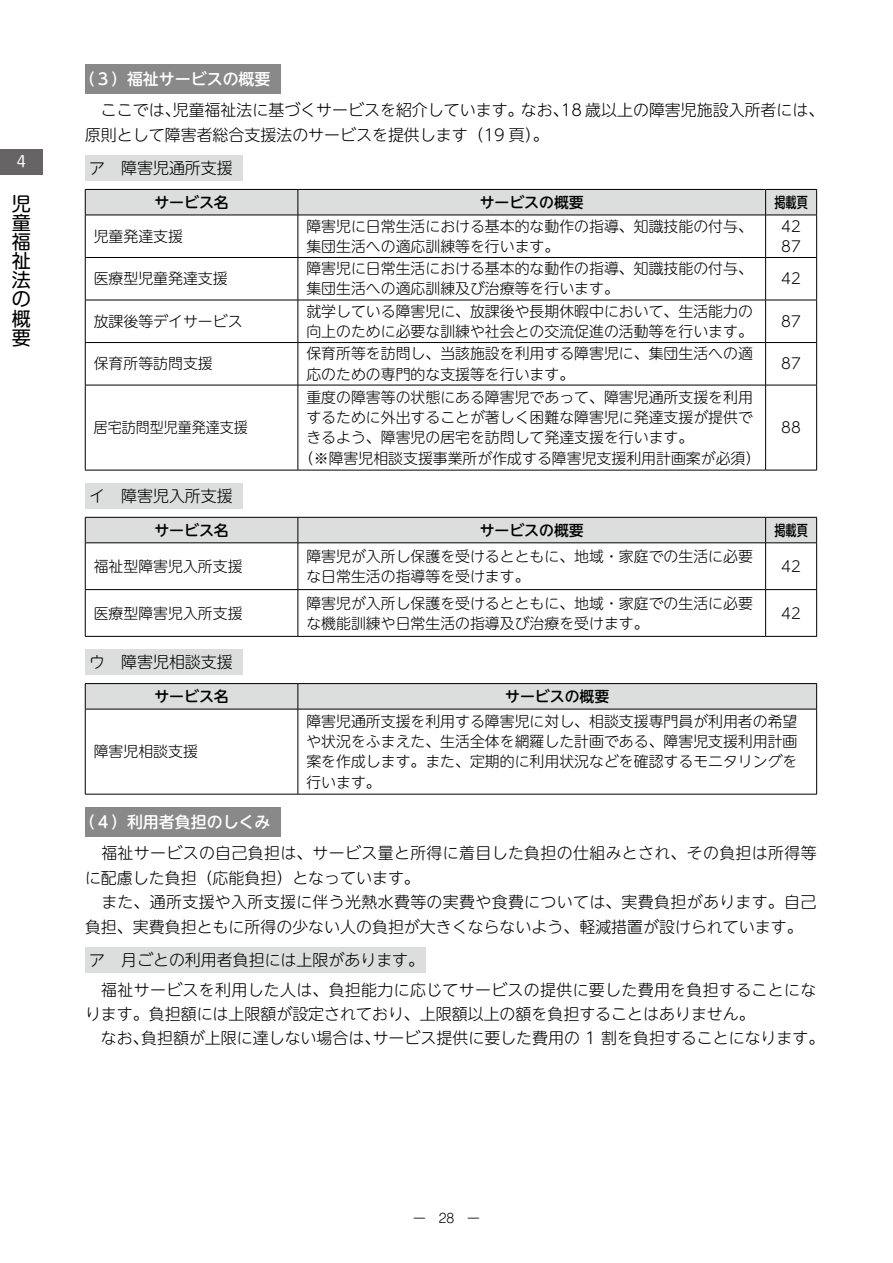
<style>
.page{position:relative;width:893px;height:1263px;background:#fff}
.page>*{position:absolute;margin:0;border:0;box-sizing:border-box;transform-origin:0 0}
.t1{font:19.2px/19.2px "Shin M Go Pro";color:#000;text-align:justify}
.t2{font:300 15.9px/24.5px "UD Shin M Go Pro";letter-spacing:.02em;color:#000}
.t3{font:300 15.9px/24.5px "UD Shin M Go Pro";color:#000}
.t4{font:500 15.9px "UD Shin M Go Pro";color:#fff}
.t5{font:300 14.85px/20.2px "UD Shin M Go Pro";color:#000}
.t6{font:500 14.85px "UD Shin M Go Pro";color:#000}
.t7{font:300 14.85px "UD Shin M Go Pro";color:#000;scale:.94 1}
.t8{font:500 14.85px "UD Shin M Go Pro";color:#000;scale:.75 1}
.t9{font:14.85px "Shin M Go Pro";color:#fff}
.t10{font:300 12.75px "Shin M Go Pro";color:#000}
</style>
<div class="page">
<div style="left:0;top:149px;width:43px;height:25px;background:#666464"></div>
<div style="left:85px;top:64px;width:196px;height:30px;background:#898989"></div>
<div style="left:85px;top:155px;width:157px;height:26px;background:#dcdddd"></div>
<hr style="left:85px;top:215px;width:213px;height:1px;background:#000">
<hr style="left:85px;top:215px;width:1px;height:42px;background:#000">
<hr style="left:298px;top:215px;width:468px;height:1px;background:#000">
<hr style="left:766px;top:215px;width:51px;height:1px;background:#000">
<hr style="left:765px;top:215px;width:1px;height:42px;background:#000">
<hr style="left:816px;top:215px;width:1px;height:42px;background:#000">
<hr style="left:85px;top:257px;width:213px;height:1px;background:#000">
<hr style="left:85px;top:258px;width:1px;height:42px;background:#000">
<hr style="left:298px;top:257px;width:468px;height:1px;background:#000">
<hr style="left:766px;top:257px;width:51px;height:1px;background:#000">
<hr style="left:765px;top:258px;width:1px;height:42px;background:#000">
<hr style="left:816px;top:258px;width:1px;height:42px;background:#000">
<hr style="left:85px;top:300px;width:213px;height:1px;background:#000">
<hr style="left:85px;top:300px;width:1px;height:42px;background:#000">
<hr style="left:298px;top:300px;width:468px;height:1px;background:#000">
<hr style="left:766px;top:300px;width:51px;height:1px;background:#000">
<hr style="left:765px;top:300px;width:1px;height:42px;background:#000">
<hr style="left:816px;top:300px;width:1px;height:42px;background:#000">
<hr style="left:85px;top:342px;width:213px;height:1px;background:#000">
<hr style="left:85px;top:343px;width:1px;height:42px;background:#000">
<hr style="left:298px;top:342px;width:468px;height:1px;background:#000">
<hr style="left:766px;top:342px;width:51px;height:1px;background:#000">
<hr style="left:765px;top:343px;width:1px;height:42px;background:#000">
<hr style="left:816px;top:343px;width:1px;height:42px;background:#000">
<hr style="left:85px;top:385px;width:213px;height:1px;background:#000">
<hr style="left:85px;top:385px;width:1px;height:85px;background:#000">
<hr style="left:298px;top:385px;width:468px;height:1px;background:#000">
<hr style="left:766px;top:385px;width:51px;height:1px;background:#000">
<hr style="left:765px;top:385px;width:1px;height:85px;background:#000">
<hr style="left:816px;top:385px;width:1px;height:85px;background:#000">
<hr style="left:85px;top:470px;width:213px;height:1px;background:#000">
<hr style="left:298px;top:470px;width:468px;height:1px;background:#000">
<hr style="left:766px;top:470px;width:51px;height:1px;background:#000">
<svg style="left:85px;top:189px;width:732px;height:26px;background:#cccdcd"></svg>
<hr style="left:298px;top:215px;width:1px;height:42px;background:#000">
<hr style="left:298px;top:258px;width:1px;height:42px;background:#000">
<hr style="left:298px;top:300px;width:1px;height:42px;background:#000">
<hr style="left:298px;top:343px;width:1px;height:42px;background:#000">
<hr style="left:298px;top:385px;width:1px;height:85px;background:#000">
<div style="left:85px;top:483px;width:157px;height:26px;background:#dcdddd"></div>
<hr style="left:298px;top:543px;width:1px;height:46px;background:#000">
<hr style="left:298px;top:590px;width:1px;height:46px;background:#000">
<hr style="left:85px;top:543px;width:213px;height:1px;background:#000">
<hr style="left:85px;top:543px;width:1px;height:46px;background:#000">
<hr style="left:298px;top:543px;width:468px;height:1px;background:#000">
<hr style="left:766px;top:543px;width:51px;height:1px;background:#000">
<hr style="left:765px;top:543px;width:1px;height:46px;background:#000">
<hr style="left:816px;top:543px;width:1px;height:46px;background:#000">
<hr style="left:85px;top:589px;width:213px;height:1px;background:#000">
<hr style="left:85px;top:590px;width:1px;height:46px;background:#000">
<hr style="left:298px;top:589px;width:468px;height:1px;background:#000">
<hr style="left:766px;top:589px;width:51px;height:1px;background:#000">
<hr style="left:765px;top:590px;width:1px;height:46px;background:#000">
<hr style="left:816px;top:590px;width:1px;height:46px;background:#000">
<hr style="left:85px;top:636px;width:213px;height:1px;background:#000">
<hr style="left:298px;top:636px;width:468px;height:1px;background:#000">
<hr style="left:766px;top:636px;width:51px;height:1px;background:#000">
<svg style="left:85px;top:517px;width:732px;height:26px;background:#cccdcd"></svg>
<div style="left:85px;top:649px;width:157px;height:26px;background:#dcdddd"></div>
<hr style="left:298px;top:709px;width:1px;height:85px;background:#000">
<hr style="left:85px;top:683px;width:213px;height:1px;background:#000">
<hr style="left:298px;top:683px;width:519px;height:1px;background:#000">
<hr style="left:85px;top:709px;width:213px;height:1px;background:#000">
<hr style="left:85px;top:709px;width:1px;height:85px;background:#000">
<hr style="left:298px;top:709px;width:519px;height:1px;background:#000">
<hr style="left:816px;top:709px;width:1px;height:85px;background:#000">
<hr style="left:85px;top:794px;width:213px;height:1px;background:#000">
<hr style="left:298px;top:794px;width:519px;height:1px;background:#000">
<svg style="left:85px;top:684px;width:732px;height:25px;background:#d6d7d7"></svg>
<div style="left:85px;top:807px;width:196px;height:30px;background:#898989"></div>
<div style="left:85px;top:947px;width:340px;height:26px;background:#dcdddd"></div>
<p class="t9" style="left:17px;top:150px;width:11px">4</p>
<p class="t1" style="left:12px;top:192px;width:20px">児童福祉法の概要</p>
<p class="t4" style="left:79px;top:66px;width:193px">（３）福祉サービスの概要</p>
<p class="t3" style="left:85px;top:97px;width:741px">　ここでは、児童福祉法に基づくサービスを紹介しています。なお、18 歳以上の障害児施設入所者には、原則として障害者総合支援法のサービスを提供します（19 頁）。</p>
<p class="t3" style="left:89px;top:155px;width:145px">ア　障害児通所支援</p>
<p class="t6" style="left:154px;top:190px;width:76px">サービス名</p>
<p class="t6" style="left:480px;top:190px;width:106px">サービスの概要</p>
<p class="t8" style="left:774px;top:190px;width:46px">掲載頁</p>
<p class="t5" style="left:94px;top:225px;width:91px">児童発達支援</p>
<p class="t5" style="left:306px;top:215px;width:448px">障害児に日常生活における基本的な動作の指導、知識技能の付与、集団生活への適応訓練等を行います。</p>
<p class="t5" style="left:781px;top:215px;width:21px">42<br>87</p>
<p class="t5" style="left:94px;top:268px;width:135px">医療型児童発達支援</p>
<p class="t5" style="left:306px;top:258px;width:448px">障害児に日常生活における基本的な動作の指導、知識技能の付与、集団生活への適応訓練及び治療等を行います。</p>
<p class="t5" style="left:781px;top:268px;width:21px">42</p>
<p class="t5" style="left:94px;top:310px;width:150px">放課後等デイサービス</p>
<p class="t5" style="left:306px;top:300px;width:448px">就学している障害児に、放課後や長期休暇中において、生活能力の向上のために必要な訓練や社会との交流促進の活動等を行います。</p>
<p class="t5" style="left:781px;top:310px;width:21px">87</p>
<p class="t5" style="left:94px;top:353px;width:121px">保育所等訪問支援</p>
<p class="t5" style="left:306px;top:343px;width:448px">保育所等を訪問し、当該施設を利用する障害児に、集団生活への適応のための専門的な支援等を行います。</p>
<p class="t5" style="left:781px;top:353px;width:21px">87</p>
<p class="t7" style="left:94px;top:416px;width:165px">居宅訪問型児童発達支援</p>
<p class="t5" style="left:306px;top:386px;width:448px">重度の障害等の状態にある障害児であって、障害児通所支援を利用</p>
<p class="t5" style="left:306px;top:407px;width:448px">するために外出することが著しく困難な障害児に発達支援が提供で</p>
<p class="t5" style="left:306px;top:427px;width:388px">きるよう、障害児の居宅を訪問して発達支援を行います。</p>
<p class="t5" style="left:299px;top:447px;width:463px">（※障害児相談支援事業所が作成する障害児支援利用計画案が必須）</p>
<p class="t5" style="left:781px;top:417px;width:21px">88</p>
<p class="t3" style="left:89px;top:483px;width:145px">イ　障害児入所支援</p>
<p class="t6" style="left:154px;top:518px;width:76px">サービス名</p>
<p class="t6" style="left:480px;top:518px;width:106px">サービスの概要</p>
<p class="t8" style="left:774px;top:518px;width:46px">掲載頁</p>
<p class="t5" style="left:94px;top:555px;width:150px">福祉型障害児入所支援</p>
<p class="t5" style="left:306px;top:545px;width:448px">障害児が入所し保護を受けるとともに、地域・家庭での生活に必要な日常生活の指導等を受けます。</p>
<p class="t5" style="left:781px;top:555px;width:21px">42</p>
<p class="t5" style="left:94px;top:602px;width:150px">医療型障害児入所支援</p>
<p class="t5" style="left:306px;top:592px;width:448px">障害児が入所し保護を受けるとともに、地域・家庭での生活に必要な機能訓練や日常生活の指導及び治療を受けます。</p>
<p class="t5" style="left:781px;top:602px;width:21px">42</p>
<p class="t3" style="left:89px;top:649px;width:145px">ウ　障害児相談支援</p>
<p class="t6" style="left:154px;top:684px;width:76px">サービス名</p>
<p class="t6" style="left:505px;top:684px;width:106px">サービスの概要</p>
<p class="t5" style="left:94px;top:741px;width:106px">障害児相談支援</p>
<p class="t5" style="left:306px;top:710px;width:493px;text-align:justify">障害児通所支援を利用する障害児に対し、相談支援専門員が利用者の希望や状況をふまえた、生活全体を網羅した計画である、障害児支援利用計画案を作成します。また、定期的に利用状況などを確認するモニタリングを行います。</p>
<p class="t4" style="left:79px;top:809px;width:193px">（４）利用者負担のしくみ</p>
<p class="t2" style="left:85px;top:840px;width:733px">　福祉サービスの自己負担は、サービス量と所得に着目した負担の仕組みとされ、その負担は所得等に配慮した負担（応能負担）となっています。<br>　また、通所支援や入所支援に伴う光熱水費等の実費や食費については、実費負担があります。自己負担、実費負担ともに所得の少ない人の負担が大きくならないよう、軽減措置が設けられています。</p>
<p class="t2" style="left:85px;top:945px;width:733px;line-height:29.2px">ア　月ごとの利用者負担には上限があります。<br>　福祉サービスを利用した人は、負担能力に応じてサービスの提供に要した費用を負担することにな</p>
<p class="t3" style="left:85px;top:1001px;width:741px">ります。負担額には上限額が設定されており、上限額以上の額を負担することはありません。<br>　なお、負担額が上限に達しない場合は、サービス提供に要した費用の 1 割を負担することになります。</p>
<p class="t10" style="left:413px;top:1208px;width:68px">ー　28　ー</p>
</div>
